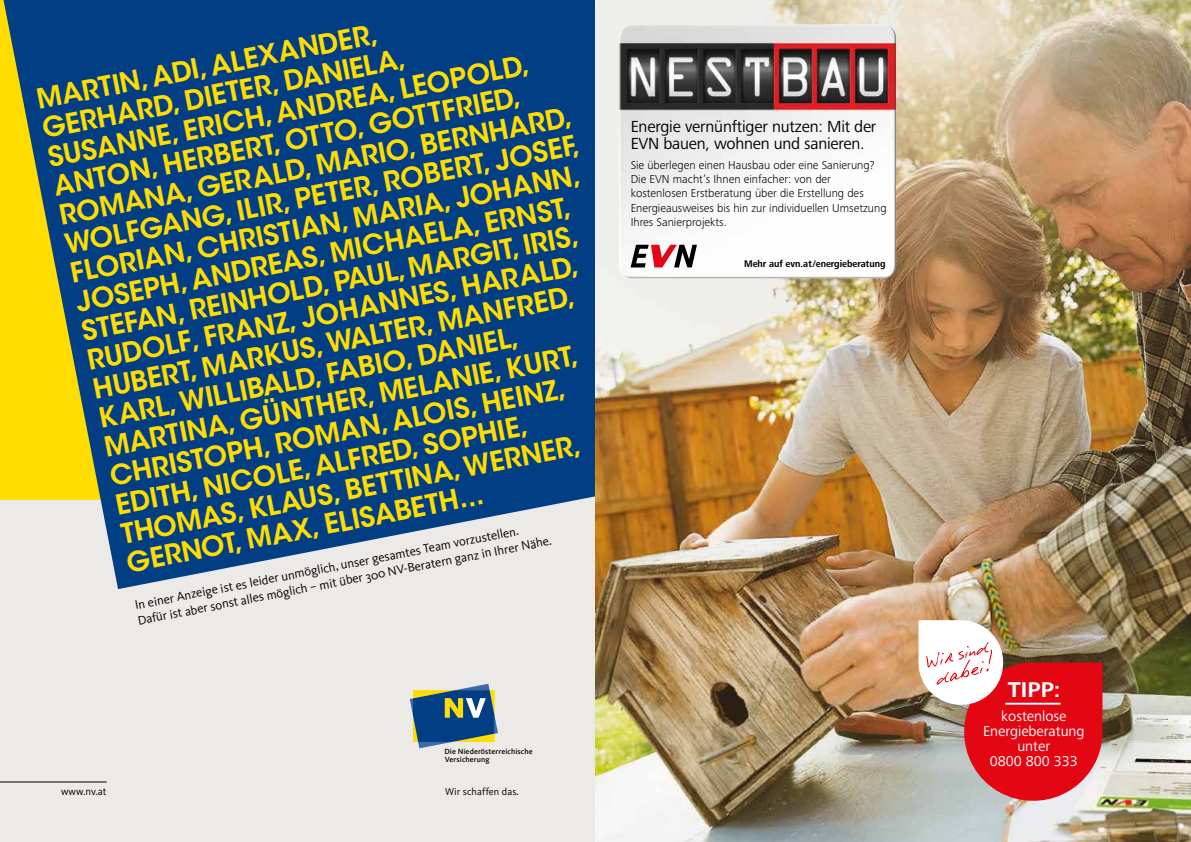
<style>
.page{position:relative;width:1191px;height:842px;background:#fff}
.page>*{position:absolute;margin:0;border:0;box-sizing:border-box;transform-origin:0 0}
.t1{font:600 27.5px/29.5px "ITC Avant Garde Std";color:#fd0}
.t2{font:700 22.1px "Frutiger Next LTW1 G";color:#fff}
.t3{font:16.6px/17.5px "Frutiger Next LTW1 G";letter-spacing:-.015em;color:#000}
.t4{font:14.8px/14.8px "Frutiger Next LTW1 G";color:#fff;text-align:center}
.t5{font:12.8px/15.7px "Kievit";color:#000}
.t6{font:300 11.9px/14.2px "Frutiger Next LTW1 G";color:#000}
.t7{font:10.7px "Kievit";color:#000}
.t8{font:10.3px "Kievit";letter-spacing:.01em;color:#000}
.t9{font:700 9.9px "Frutiger Next LTW1 G";color:#000;scale:.93 1}
.t10{font:500 7.8px/8.7px "Kievit";letter-spacing:.01em;color:#000}
</style>
<div class="page">
<div style="left:0;top:0;width:601px;height:842px;background:#eceae6"></div>
<svg style="left:2px;top:0;width:593px;height:589px;fill:#023e84"></svg>
<hr style="left:0;top:782px;width:107px;height:1px;background:#000">
<svg style="left:410px;top:684px;width:88px;height:65px"></svg>
<svg style="left:0;top:0;width:5px;height:7px"></svg>
<img style="left:595px;top:0;width:596px;height:842px">
<img style="left:614px;top:19px;width:288px;height:260px">
<svg style="left:630px;top:245px;width:67px;height:22px"></svg>
<img style="left:918px;top:620px;width:184px;height:189px">
<svg style="left:590px;top:0;width:12px;height:7px"></svg>
<p class="t1" style="left:34px;top:85px;width:525px;rotate:-11deg">MARTIN, ADI, ALEXANDER,<br>GERHARD, DIETER, DANIELA,<br>SUSANNE, ERICH, ANDREA, LEOPOLD, ANTON, HERBERT, OTTO, GOTTFRIED, ROMANA, GERALD, MARIO, BERNHARD, WOLFGANG, ILIR, PETER, ROBERT, JOSEF, FLORIAN, CHRISTIAN, MARIA, JOHANN, JOSEPH, ANDREAS, MICHAELA, ERNST, STEFAN, REINHOLD, PAUL, MARGIT, IRIS, RUDOLF, FRANZ, JOHANNES, HARALD, HUBERT, MARKUS, WALTER, MANFRED, KARL, WILLIBALD, FABIO, DANIEL, MARTINA, GÜNTHER, MELANIE, KURT, CHRISTOPH, ROMAN, ALOIS, HEINZ, EDITH, NICOLE, ALFRED, SOPHIE, THOMAS, KLAUS, BETTINA, WERNER, GERNOT, MAX, ELISABETH...</p>
<p class="t5" style="left:133px;top:598px;width:423px;rotate:-11deg">In einer Anzeige ist es leider unmöglich, unser gesamtes Team vorzustellen.<br>Dafür ist aber sonst alles möglich – mit über 300 NV-Beratern ganz in Ihrer Nähe.</p>
<p class="t7" style="left:61px;top:785px;width:47px">www.nv.at</p>
<p class="t10" style="left:444px;top:747px;width:90px">Die Niederösterreichische<br>Versicherung</p>
<p class="t8" style="left:445px;top:785px;width:75px">Wir schaffen das.</p>
<p class="t3" style="left:630px;top:118px;width:247px">Energie vernünftiger nutzen: Mit der<br>EVN bauen, wohnen und sanieren.</p>
<p class="t6" style="left:630px;top:158px;width:257px">Sie überlegen einen Hausbau oder eine Sanierung?<br>Die EVN macht’s Ihnen einfacher: von der kostenlosen Erstberatung über die Erstellung des Energieausweises bis hin zur individuellen Umsetzung Ihres Sanierprojekts.</p>
<p class="t9" style="left:744px;top:258px;width:154px">Mehr auf evn.at/energieberatung</p>
<p class="t2" style="left:1008px;top:677px;width:54px">TIPP:</p>
<p class="t4" style="left:983px;top:710px;width:103px">kostenlose<br>Energieberatung unter<br>0800 800 333</p>
</div>
